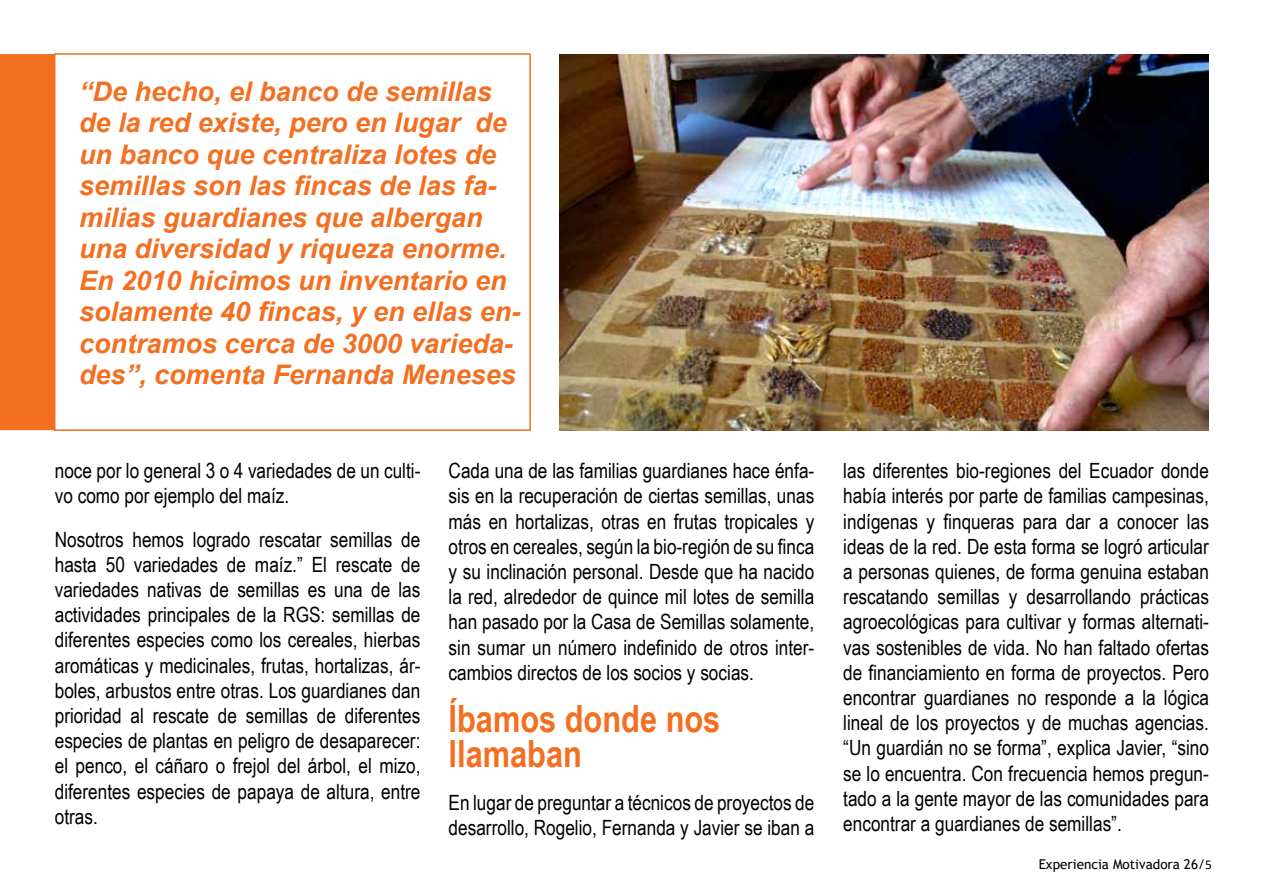
<style>
.page{position:relative;width:1263px;height:893px;background:#fff}
.page>*{position:absolute;margin:0;border:0;box-sizing:border-box;transform-origin:0 0}
.t1{font:700 37.5px/34.5px "Arial Narrow";color:#f36f21}
.t2{font:italic 700 27px/31.5px "Arial";color:#f36f21}
.t3{font:21px/25.2px "Arial Narrow";color:#000;text-align:justify}
.t4{font:13.5px "Trebuchet MS";color:#000}
.s1{font-family:"Calibri"}
</style>
<div class="page">
<div style="left:1px;top:55px;width:53px;height:374px;background:#f36f21"></div>
<div style="left:0;top:54px;width:55px;height:376px;border:2px solid #f36f21"></div>
<img style="left:560px;top:54px;width:649px;height:376px">
<div style="left:54px;top:53px;width:477px;height:378px;border:2px solid #f36f21"></div>
<p class="t2" style="left:79px;top:76px;width:443px">“De hecho, el banco de semillas de la red existe, pero en lugar de un banco que centraliza lotes de semillas son las fincas de las fa&shy;milias guardianes que albergan una diversidad y riqueza enorme.<br>En 2010 hicimos un inventario en solamente 40 fincas, y en ellas en&shy;contramos cerca de 3000 varieda&shy;des”, comenta Fernanda Meneses</p>
<p class="t3" style="left:55px;top:457px;width:367px">noce por lo general 3 o 4 variedades de un culti&shy;vo como por ejemplo del maíz.</p>
<p class="t3" style="left:55px;top:526px;width:367px">Nosotros hemos logrado rescatar semillas de hasta 50 variedades de maíz.” El rescate de variedades nativas de semillas es una de las actividades principales de la RGS: semillas de diferentes especies como los cereales, hierbas aromáticas y medicinales, frutas, hortalizas, ár&shy;boles, arbustos entre otras. Los guardianes dan prioridad al rescate de semillas de diferentes especies de plantas en peligro de desaparecer: el penco, el cáñaro o frejol del árbol, el mizo, diferentes especies de papaya de altura, entre otras.</p>
<p class="t3" style="left:449px;top:457px;width:367px">Cada una de las familias guardianes hace énfa&shy;sis en la recuperación de ciertas semillas, unas más en hortalizas, otras en frutas tropicales y otros en cereales, según la bio-región de su finca y su inclinación personal. Desde que ha nacido la red, alrededor de quince mil lotes de semilla han pasado por la Casa de Semillas solamente, sin sumar un número indefinido de otros inter&shy;cambios directos de los socios y socias.</p>
<h1 class="t1" style="left:449px;top:700px;width:273px">Íbamos donde nos llamaban</h1>
<p class="t3" style="left:449px;top:789px;width:367px">En lugar de preguntar a técnicos de proyectos de desarrollo, Rogelio, Fernanda y Javier se iban a</p>
<p class="t3" style="left:843px;top:457px;width:367px">las diferentes bio-regiones del Ecuador donde había interés por parte de familias campesinas, indígenas y finqueras para dar a conocer las ideas de la red. De esta forma se logró articular a personas quienes, de forma genuina estaban rescatando semillas y desarrollando prácticas agroecológicas para cultivar y formas alternati&shy;vas sostenibles de vida. No han faltado ofertas de financiamiento en forma de proyectos. Pero encontrar guardianes no responde a la lógica lineal de los proyectos y de muchas agencias. “Un guardián no se forma”, explica Javier, “sino se lo encuentra. Con frecuencia hemos pregun&shy;tado a la gente mayor de las comunidades para encontrar a guardianes de semillas”.</p>
<p class="t4" style="left:1039px;top:855px;width:175px">Experiencia Motivadora 26/<span class="s1">5</span></p>
</div>
